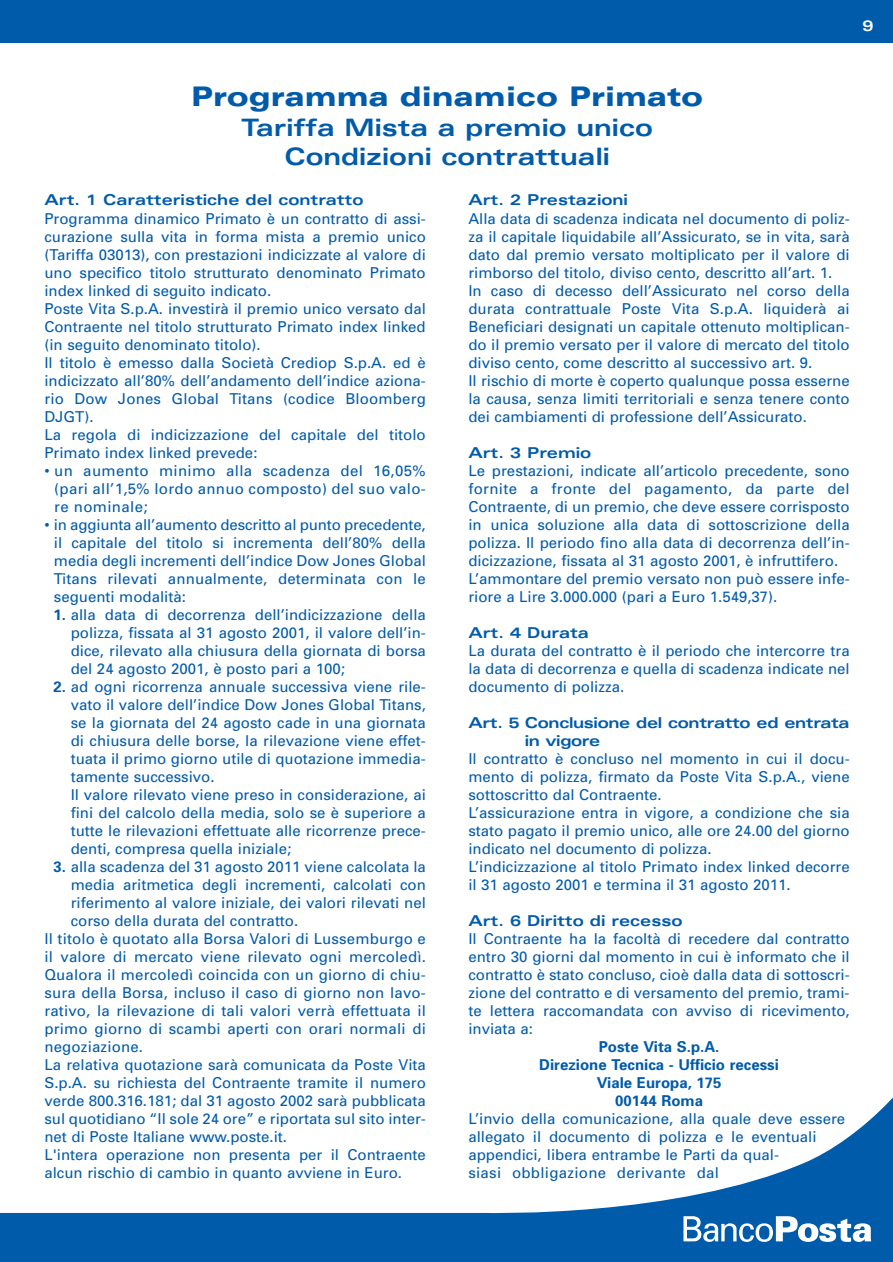
<style>
.page{position:relative;width:893px;height:1262px;background:#fff}
.page>*{position:absolute;margin:0;border:0;box-sizing:border-box;transform-origin:0 0}
.t1{font:900 expanded 27px "Univers";color:#005baa}
.t2{font:700 expanded 24px/28.8px "Univers";color:#005baa;text-align:center}
.t3{font:15px/18px "Univers";color:#005baa;text-align:justify}
.t4{font:700 expanded 15px "Univers";color:#005baa}
.t5{font:700 15px/18px "Univers";color:#005baa;text-align:center}
.t6{font:700 expanded 15px/18px "Univers";letter-spacing:-.02em;color:#005baa}
.t7{font:700 expanded 15px "Univers";color:#fff}
.s1{font-weight:700}
.s2{font-weight:700;color:#fff}
</style>
<div class="page">
<div style="left:0;top:0;width:892px;height:43px;background:#005baa"></div>
<svg style="left:0;top:1098px;width:892px;height:163px"></svg>
<svg style="left:683px;top:1216px;width:188px;height:25px"></svg>
<p class="t7" style="left:862px;top:21px;width:13px">9</p>
<h1 class="t1" style="left:191px;top:87px;width:513px">Programma dinamico Primato</h1>
<h2 class="t2" style="left:241px;top:116px;width:413px">Tariffa Mista a premio unico<br>Condizioni contrattuali</h2>
<p class="t4" style="left:44px;top:195px;width:320px">Art. 1 Caratteristiche del contratto</p>
<p class="t3" style="left:44px;top:210px;width:383px;text-align:left">Programma dinamico Primato è un contratto di assi&shy;curazione sulla vita in forma mista a premio unico (Tariffa 03013), con prestazioni indicizzate al valore di uno specifico titolo strutturato denominato Primato index linked di seguito indicato.<br>Poste Vita S.p.A. investirà il premio unico versato dal Contraente nel titolo strutturato Primato index linked (in seguito denominato titolo).<br>Il titolo è emesso dalla Società Crediop S.p.A. ed è indicizzato all’80% dell’andamento dell’indice aziona&shy;rio Dow Jones Global Titans (codice Bloomberg DJGT).<br>La regola di indicizzazione del capitale del titolo Primato index linked prevede:</p>
<p class="t3" style="left:54px;top:462px;width:373px;text-indent:-10px">• un aumento minimo alla scadenza del 16,05% (pari all’1,5% lordo annuo composto) del suo valo&shy;re nominale;</p>
<p class="t3" style="left:54px;top:516px;width:373px;text-indent:-9px">• in aggiunta all’aumento descritto al punto precedente, il capitale del titolo si incrementa dell’80% della media degli incrementi dell’indice Dow Jones Global Titans rilevati annualmente, determinata con le seguenti modalità:</p>
<p class="t3" style="left:71px;top:606px;width:356px;text-indent:-17px"><span class="s1">1.</span> alla data di decorrenza dell’indicizzazione della polizza, fissata al 31 agosto 2001, il valore dell’in&shy;dice, rilevato alla chiusura della giornata di borsa del 24 agosto 2001, è posto pari a 100;</p>
<p class="t3" style="left:71px;top:678px;width:356px;text-indent:-17px"><span class="s1">2.</span> ad ogni ricorrenza annuale successiva viene rile&shy;vato il valore dell’indice Dow Jones Global Titans, se la giornata del 24 agosto cade in una giornata di chiusura delle borse, la rilevazione viene effet&shy;tuata il primo giorno utile di quotazione immedia&shy;tamente successivo.</p>
<p class="t3" style="left:71px;top:786px;width:356px;text-indent:-17px"><span class="s2">2.</span> Il valore rilevato viene preso in considerazione, ai fini del calcolo della media, solo se è superiore a tutte le rilevazioni effettuate alle ricorrenze prece&shy;denti, compresa quella iniziale;</p>
<p class="t3" style="left:54px;top:858px;width:374px"><span class="s1">3.</span> alla scadenza del 31 agosto 2011 viene calcolata la</p>
<p class="t3" style="left:71px;top:876px;width:356px">media aritmetica degli incrementi, calcolati con</p>
<p class="t3" style="left:71px;top:894px;width:356px">riferimento al valore iniziale, dei valori rilevati nel</p>
<p class="t3" style="left:71px;top:912px;width:229px">corso della durata del contratto.</p>
<p class="t3" style="left:44px;top:930px;width:383px">Il titolo è quotato alla Borsa Valori di Lussemburgo e</p>
<p class="t3" style="left:44px;top:948px;width:383px">il valore di mercato viene rilevato ogni mercoledì.</p>
<p class="t3" style="left:44px;top:966px;width:383px">Qualora il mercoledì coincida con un giorno di chiu-</p>
<p class="t3" style="left:44px;top:984px;width:383px">sura della Borsa, incluso il caso di giorno non lavo-</p>
<p class="t3" style="left:44px;top:1002px;width:383px">rativo, la rilevazione di tali valori verrà effettuata il</p>
<p class="t3" style="left:44px;top:1020px;width:383px">primo giorno di scambi aperti con orari normali di</p>
<p class="t3" style="left:44px;top:1038px;width:100px">negoziazione.</p>
<p class="t3" style="left:44px;top:1056px;width:383px">La relativa quotazione sarà comunicata da Poste Vita</p>
<p class="t3" style="left:44px;top:1074px;width:383px">S.p.A. su richiesta del Contraente tramite il numero</p>
<p class="t3" style="left:44px;top:1092px;width:383px">verde 800.316.181; dal 31 agosto 2002 sarà pubblicata</p>
<p class="t3" style="left:44px;top:1110px;width:383px">sul quotidiano “Il sole 24 ore” e riportata sul sito inter-</p>
<p class="t3" style="left:44px;top:1128px;width:244px">net di Poste Italiane www.poste.it.</p>
<p class="t3" style="left:44px;top:1146px;width:383px">L'intera operazione non presenta per il Contraente</p>
<p class="t3" style="left:44px;top:1164px;width:359px">alcun rischio di cambio in quanto avviene in Euro.</p>
<p class="t4" style="left:468px;top:195px;width:161px">Art. 2 Prestazioni</p>
<p class="t3" style="left:468px;top:210px;width:383px;text-align:left">Alla data di scadenza indicata nel documento di poliz&shy;za il capitale liquidabile all’Assicurato, se in vita, sarà dato dal premio versato moltiplicato per il valore di rimborso del titolo, diviso cento, descritto all’art. 1.<br>In caso di decesso dell’Assicurato nel corso della durata contrattuale Poste Vita S.p.A. liquiderà ai Beneficiari designati un capitale ottenuto moltiplican&shy;do il premio versato per il valore di mercato del titolo diviso cento, come descritto al successivo art. 9.<br>Il rischio di morte è coperto qualunque possa esserne la causa, senza limiti territoriali e senza tenere conto dei cambiamenti di professione dell’Assicurato.</p>
<p class="t4" style="left:468px;top:447px;width:124px">Art. 3 Premio</p>
<p class="t3" style="left:468px;top:462px;width:383px;text-align:left">Le prestazioni, indicate all’articolo precedente, sono fornite a fronte del pagamento, da parte del Contraente, di un premio, che deve essere corrisposto in unica soluzione alla data di sottoscrizione della polizza. Il periodo fino alla data di decorrenza dell’in&shy;dicizzazione, fissata al 31 agosto 2001, è infruttifero.<br>L’ammontare del premio versato non può essere infe&shy;riore a Lire 3.000.000 (pari a Euro 1.549,37).</p>
<p class="t4" style="left:468px;top:627px;width:122px">Art. 4 Durata</p>
<p class="t3" style="left:468px;top:642px;width:383px">La durata del contratto è il periodo che intercorre tra la data di decorrenza e quella di scadenza indicate nel documento di polizza.</p>
<p class="t6" style="left:525px;top:714px;width:326px;text-indent:-56px">Art. 5 Conclusione del contratto ed entrata in vigore</p>
<p class="t3" style="left:468px;top:750px;width:383px;text-align:left">Il contratto è concluso nel momento in cui il docu&shy;mento di polizza, firmato da Poste Vita S.p.A., viene sottoscritto dal Contraente.<br>L’assicurazione entra in vigore, a condizione che sia stato pagato il premio unico, alle ore 24.00 del giorno indicato nel documento di polizza.<br>L’indicizzazione al titolo Primato index linked decorre il 31 agosto 2001 e termina il 31 agosto 2011.</p>
<p class="t4" style="left:468px;top:915px;width:216px">Art. 6 Diritto di recesso</p>
<p class="t3" style="left:468px;top:930px;width:383px">Il Contraente ha la facoltà di recedere dal contratto entro 30 giorni dal momento in cui è informato che il contratto è stato concluso, cioè dalla data di sottoscri&shy;zione del contratto e di versamento del premio, trami&shy;te lettera raccomandata con avviso di ricevimento, inviata a:</p>
<p class="t5" style="left:539px;top:1038px;width:241px">Poste Vita S.p.A.<br>Direzione Tecnica - Ufficio recessi<br>Viale Europa, 175<br>00144 Roma</p>
<p class="t3" style="left:468px;top:1110px;width:378px;text-align:left">L’invio della comunicazione, alla quale deve essere allegato il documento di polizza e le eventuali appendici, libera entrambe le Parti da qual-<br>siasi obbligazione derivante dal</p>
</div>
